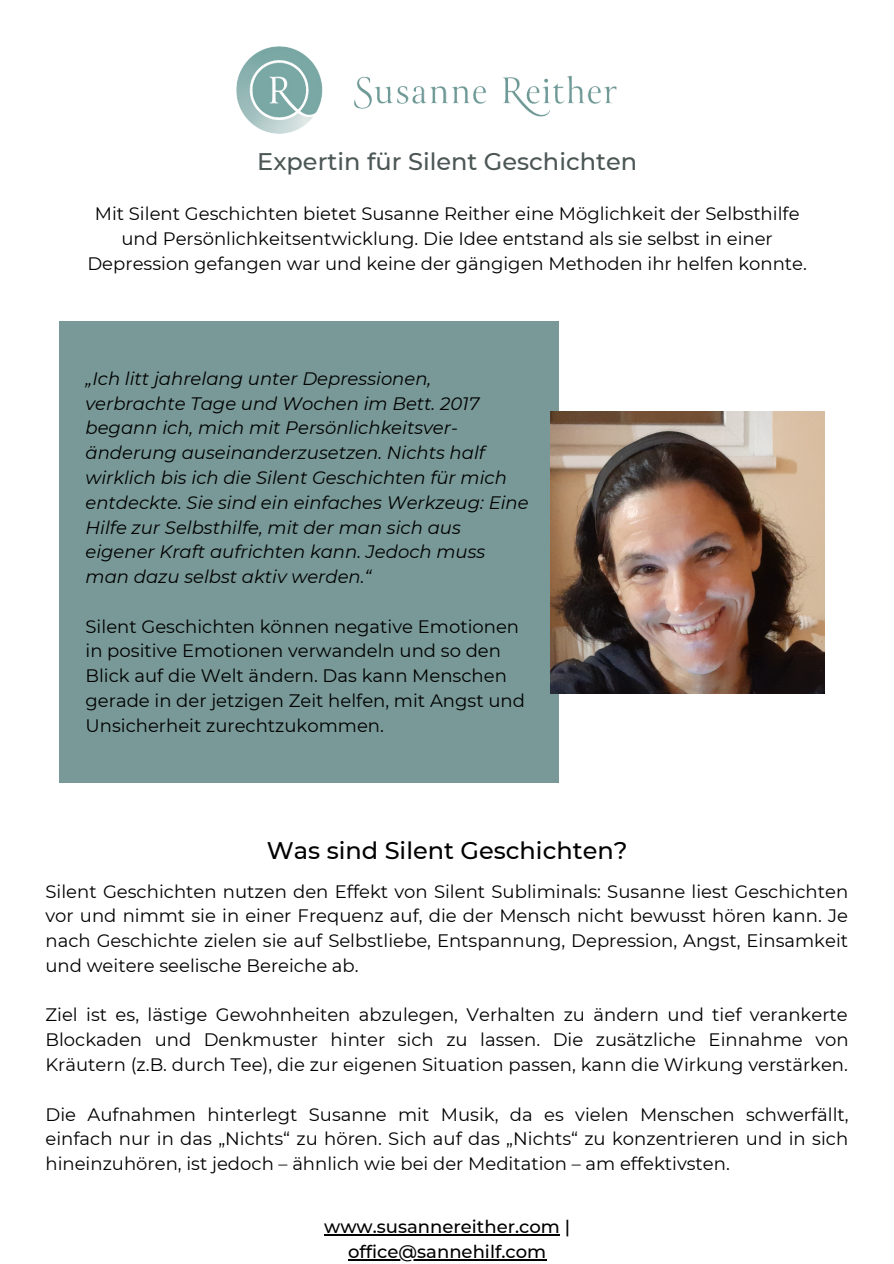
<style>
.page{position:relative;width:894px;height:1264px;background:#fff}
.page>*{position:absolute;margin:0;border:0;box-sizing:border-box;transform-origin:0 0}
.t1{font:500 24px "Montserrat";color:#4c5655}
.t2{font:500 24px "Montserrat";color:#000}
.t3{font:18px/24.8px "Montserrat";color:#000;text-align:justify}
.t4{font:italic 18px/24.8px "Montserrat";color:#000}
.t5{font:500 18px/24.8px "Montserrat";color:#000;text-align:center}
</style>
<div class="page">
<div style="left:59px;top:321px;width:499px;height:462px;background:#789997"></div>
<img style="left:550px;top:411px;width:273px;height:282px">
<img style="left:237px;top:46px;width:379px;height:87px">
<hr style="left:324px;top:1234px;width:236px;height:1px;background:#000">
<hr style="left:348px;top:1259px;width:198px;height:1px;background:#000">
<p class="t1" style="left:257px;top:147px;width:381px">Expertin für Silent Geschichten</p>
<p class="t3" style="left:87px;top:201px;width:720px;text-align:center">Mit Silent Geschichten bietet Susanne Reither eine Möglichkeit der Selbsthilfe und Persönlichkeitsentwicklung. Die Idee entstand als sie selbst in einer<br>Depression gefangen war und keine der gängigen Methoden ihr helfen konnte.</p>
<p class="t4" style="left:85px;top:366px;width:444px">„Ich litt jahrelang unter Depressionen, verbrachte Tage und Wochen im Bett. 2017 begann ich, mich mit Persönlichkeitsver&shy;änderung auseinanderzusetzen. Nichts half wirklich bis ich die Silent Geschichten für mich entdeckte. Sie sind ein einfaches Werkzeug: Eine Hilfe zur Selbsthilfe, mit der man sich aus eigener Kraft aufrichten kann. Jedoch muss man dazu selbst aktiv werden.“</p>
<p class="t3" style="left:85px;top:613px;width:441px;text-align:left">Silent Geschichten können negative Emotionen in positive Emotionen verwandeln und so den Blick auf die Welt ändern. Das kann Menschen gerade in der jetzigen Zeit helfen, mit Angst und Unsicherheit zurechtzukommen.</p>
<p class="t2" style="left:267px;top:836px;width:362px">Was sind Silent Geschichten?</p>
<p class="t3" style="left:45px;top:878px;width:804px">Silent Geschichten nutzen den Effekt von Silent Subliminals: Susanne liest Geschichten vor und nimmt sie in einer Frequenz auf, die der Mensch nicht bewusst hören kann. Je nach Geschichte zielen sie auf Selbstliebe, Entspannung, Depression, Angst, Einsamkeit und weitere seelische Bereiche ab.</p>
<p class="t3" style="left:45px;top:1002px;width:804px">Ziel ist es, lästige Gewohnheiten abzulegen, Verhalten zu ändern und tief verankerte Blockaden und Denkmuster hinter sich zu lassen. Die zusätzliche Einnahme von Kräutern (z.B. durch Tee), die zur eigenen Situation passen, kann die Wirkung verstärken.</p>
<p class="t3" style="left:45px;top:1101px;width:804px">Die Aufnahmen hinterlegt Susanne mit Musik, da es vielen Menschen schwerfällt, einfach nur in das „Nichts“ zu hören. Sich auf das „Nichts“ zu konzentrieren und in sich hineinzuhören, ist jedoch – ähnlich wie bei der Meditation – am effektivsten.</p>
<p class="t5" style="left:324px;top:1214px;width:247px">www.susannereither.com | office@sannehilf.com</p>
</div>
